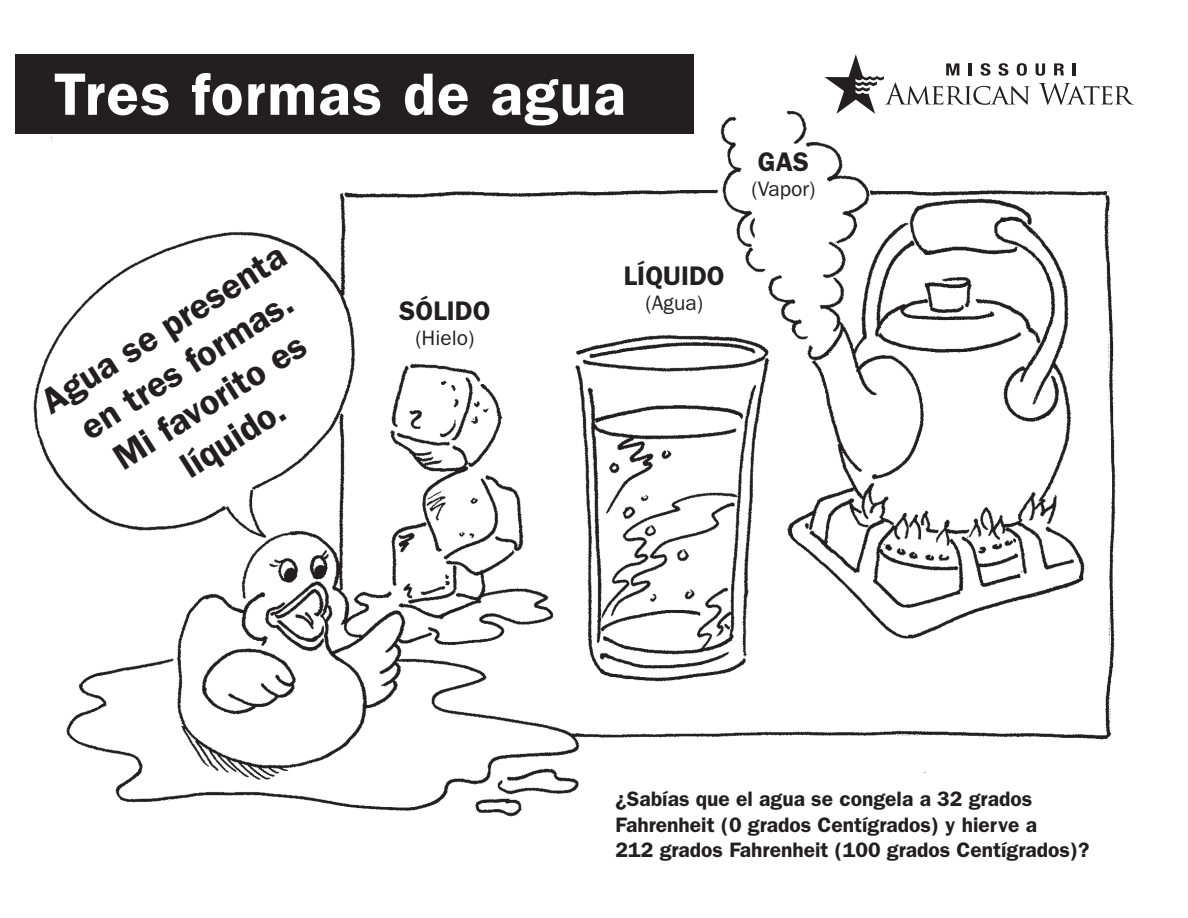
<style>
.page{position:relative;width:1188px;height:918px;background:#fff}
.page>*{position:absolute;margin:0;border:0;box-sizing:border-box;transform-origin:0 0}
.t1{font:600 60px "ITC Franklin Gothic Std";letter-spacing:.025em;color:#fff}
.t2{font:600 36px/43.2px "ITC Franklin Gothic Std";color:#231f20;text-align:center}
.t3{font:600 27px "ITC Franklin Gothic Std";color:#231f20}
.t4{font:600 21px/25.2px "ITC Franklin Gothic Std";color:#231f20}
.t5{font:21px "ITC Franklin Gothic Std";color:#231f20}
</style>
<div class="page">
<img style="left:15px;top:54px;width:1101px;height:763px">
<div style="left:16px;top:54px;width:678px;height:80px;background:#231f20"></div>
<svg style="left:1039px;top:83px;width:95px;height:22px"></svg>
<svg style="left:825px;top:54px;width:205px;height:60px"></svg>
<svg style="left:1036px;top:63px;width:9px;height:13px"></svg>
<svg style="left:1054px;top:63px;width:10px;height:12px"></svg>
<svg style="left:1073px;top:63px;width:3px;height:12px"></svg>
<h1 class="t1" style="left:54px;top:59px;width:573px">Tres formas de agua</h1>
<h2 class="t2" style="left:33px;top:387px;width:284px;rotate:-33deg">Agua se presenta en tres formas.<br>Mi favorito es líquido.</h2>
<p class="t3" style="left:399px;top:295px;width:93px">SÓLIDO</p>
<p class="t5" style="left:415px;top:326px;width:61px">(Hielo)</p>
<p class="t3" style="left:624px;top:260px;width:102px">LÍQUIDO</p>
<p class="t5" style="left:645px;top:291px;width:59px">(Agua)</p>
<p class="t3" style="left:758px;top:146px;width:53px">GAS</p>
<p class="t5" style="left:752px;top:177px;width:66px">(Vapor)</p>
<p class="t4" style="left:616px;top:787px;width:475px">¿Sabías que el agua se congela a 32 grados<br>Fahrenheit (0 grados Centígrados) y hierve a<br>212 grados Fahrenheit (100 grados Centígrados)?</p>
</div>
